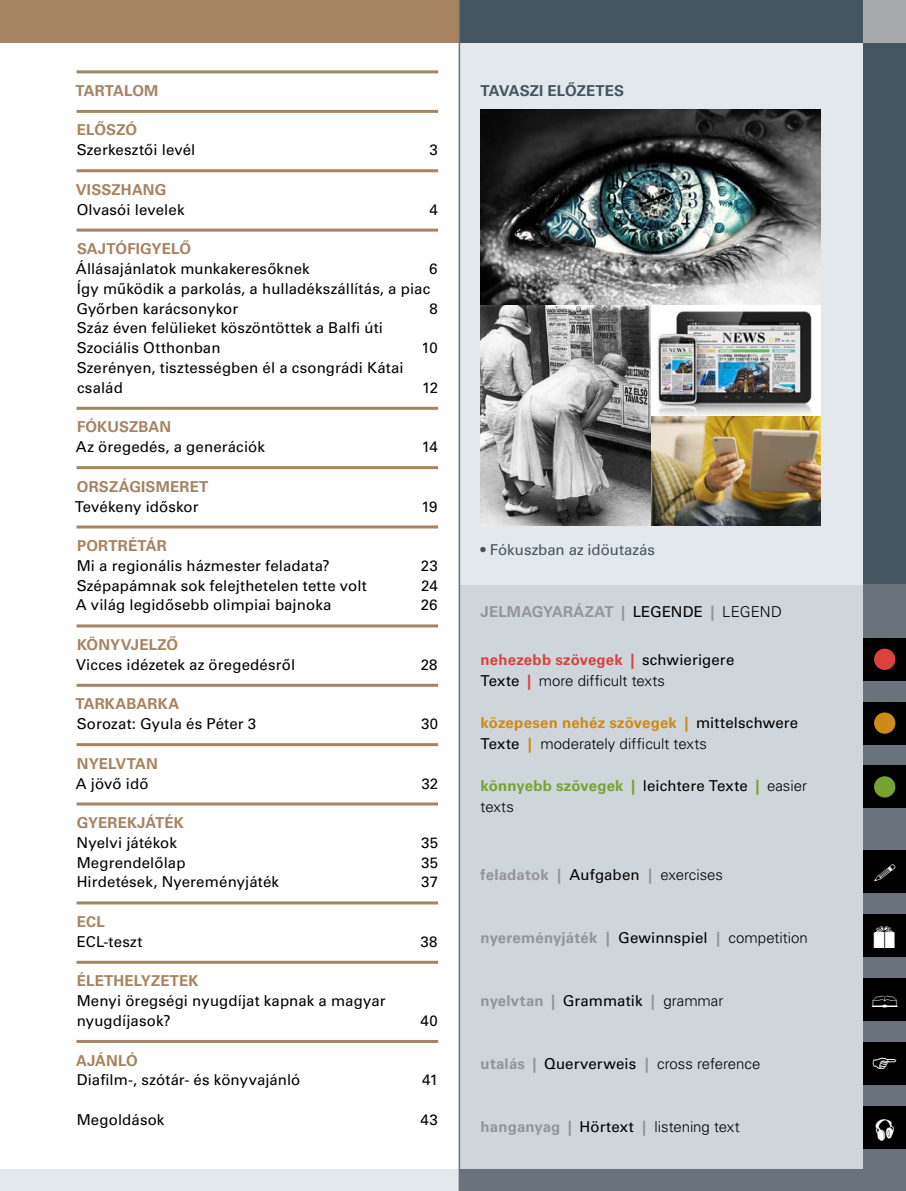
<style>
.page{position:relative;width:906px;height:1191px;background:#fff}
.page>*{position:absolute;margin:0;border:0;box-sizing:border-box;transform-origin:0 0}
.t1{font:30px "Webdings";color:#fff}
.t2{font:15px/19.8px "Univers CE";letter-spacing:.005em;color:#000}
.t3{font:700 15px "Univers CE";letter-spacing:.01em;color:#a68462}
.t4{font:700 15px "Univers CE";letter-spacing:.01em;color:#939598}
.t5{font:700 15px/21px "Univers CE";letter-spacing:.015em;color:#ce8a14}
.t6{font:300 15px "Univers CE";letter-spacing:-.005em;color:#000}
.t7{font:700 15px/21px "Univers CE";letter-spacing:.01em;color:#db4140}
.t8{font:700 15px/21px "Univers CE";letter-spacing:.01em;color:#78a22f}
.t9{font:15px "Univers CE";color:#455560}
.t10{font:700 15px "Univers CE";letter-spacing:.005em;color:#455560}
.s1{font-weight:700}
.s2{font-weight:400;color:#000}
.s3{font-weight:300;color:#000}
.s4{font-weight:700;color:#939598}
.s5{font-weight:400}
</style>
<div class="page">
<div style="left:459px;top:43px;width:404px;height:542px;background:#e3e8ec"></div>
<div style="left:459px;top:585px;width:404px;height:590px;background:#ced6dc"></div>
<div style="left:459px;top:1169px;width:447px;height:21px;background:#6a737b"></div>
<div style="left:863px;top:43px;width:43px;height:542px;background:#455560"></div>
<div style="left:459px;top:0;width:447px;height:43px;background:#455560"></div>
<div style="left:863px;top:585px;width:43px;height:605px;background:#6a737b"></div>
<hr style="left:77px;top:70px;width:361px;height:3px;background:#a68462">
<hr style="left:77px;top:110px;width:361px;height:3px;background:#a68462">
<hr style="left:77px;top:169px;width:361px;height:3px;background:#a68462">
<hr style="left:77px;top:229px;width:361px;height:3px;background:#a68462">
<hr style="left:77px;top:407px;width:361px;height:3px;background:#a68462">
<hr style="left:77px;top:466px;width:361px;height:3px;background:#a68462">
<hr style="left:77px;top:525px;width:361px;height:3px;background:#a68462">
<hr style="left:77px;top:624px;width:361px;height:3px;background:#a68462">
<hr style="left:77px;top:684px;width:361px;height:3px;background:#a68462">
<hr style="left:77px;top:743px;width:361px;height:3px;background:#a68462">
<hr style="left:77px;top:802px;width:361px;height:3px;background:#a68462">
<hr style="left:77px;top:901px;width:361px;height:3px;background:#a68462">
<hr style="left:77px;top:960px;width:361px;height:3px;background:#a68462">
<hr style="left:77px;top:1040px;width:361px;height:3px;background:#a68462">
<div style="left:863px;top:638px;width:43px;height:42px;background:#000"></div>
<div style="left:874px;top:648px;width:21px;height:22px;background:#db4140;border-radius:50%"></div>
<div style="left:863px;top:765px;width:43px;height:43px;background:#000"></div>
<div style="left:874px;top:776px;width:21px;height:21px;background:#78a22f;border-radius:50%"></div>
<div style="left:863px;top:702px;width:43px;height:42px;background:#000"></div>
<div style="left:874px;top:712px;width:21px;height:21px;background:#ce8a14;border-radius:50%"></div>
<div style="left:863px;top:850px;width:43px;height:43px;background:#000"></div>
<div style="left:863px;top:914px;width:43px;height:43px;background:#000"></div>
<div style="left:863px;top:978px;width:43px;height:42px;background:#000"></div>
<div style="left:863px;top:1042px;width:43px;height:42px;background:#000"></div>
<div style="left:0;top:1169px;width:459px;height:21px;background:#e3e8ec"></div>
<div style="left:0;top:0;width:459px;height:43px;background:#a68462"></div>
<div style="left:863px;top:0;width:43px;height:43px;background:#a7a9ac"></div>
<div style="left:863px;top:1106px;width:43px;height:42px;background:#000"></div>
<img style="left:480px;top:109px;width:341px;height:417px">
<hr style="left:458px;top:0;width:2px;height:1190px;background:#6a737b">
<img style="left:651px;top:305px;width:170px;height:110px">
<svg style="left:480px;top:305px;width:171px;height:221px"></svg>
<p class="t3" style="left:75px;top:83px;width:84px">TARTALOM</p>
<p class="t3" style="left:77px;top:123px;width:62px">ELŐSZÓ</p>
<p class="t2" style="left:77px;top:141px;width:120px">Szerkesztői levél</p>
<p class="t2" style="left:429px;top:141px;width:10px">3</p>
<p class="t3" style="left:76px;top:182px;width:92px">VISSZHANG</p>
<p class="t2" style="left:77px;top:200px;width:109px">Olvasói levelek</p>
<p class="t2" style="left:429px;top:200px;width:10px">4</p>
<p class="t3" style="left:77px;top:242px;width:115px">SAJTÓFIGYELŐ</p>
<p class="t2" style="left:76px;top:260px;width:235px">Állásajánlatok munkakeresőknek</p>
<p class="t2" style="left:76px;top:260px;width:363px;text-indent:353px">6<br>Így működik a parkolás, a hulladékszállítás, a piac<br>Győrben karácsonykor</p>
<p class="t2" style="left:429px;top:299px;width:10px">8</p>
<p class="t2" style="left:77px;top:319px;width:308px">Száz éven felülieket köszöntöttek a Balfi úti<br>Szociális Otthonban</p>
<p class="t2" style="left:77px;top:359px;width:328px">Szerényen, tisztességben él a csongrádi Kátai család</p>
<p class="t2" style="left:421px;top:339px;width:18px">10</p>
<p class="t2" style="left:422px;top:378px;width:17px">12</p>
<p class="t3" style="left:77px;top:420px;width:96px">FÓKUSZBAN</p>
<p class="t2" style="left:76px;top:438px;width:191px">Az öregedés, a generációk</p>
<p class="t2" style="left:422px;top:438px;width:18px">14</p>
<p class="t3" style="left:77px;top:479px;width:133px">ORSZÁGISMERET</p>
<p class="t2" style="left:75px;top:497px;width:125px">Tevékeny időskor</p>
<p class="t2" style="left:421px;top:497px;width:18px">19</p>
<p class="t3" style="left:77px;top:538px;width:91px">PORTRÉTÁR</p>
<p class="t2" style="left:77px;top:556px;width:254px">Mi a regionális házmester feladata?</p>
<p class="t2" style="left:421px;top:556px;width:18px">23</p>
<p class="t2" style="left:77px;top:576px;width:291px">Szépapámnak sok felejthetelen tette volt</p>
<p class="t2" style="left:421px;top:576px;width:18px">24</p>
<p class="t2" style="left:76px;top:596px;width:257px">A világ legidősebb olimpiai bajnoka</p>
<p class="t2" style="left:421px;top:596px;width:18px">26</p>
<p class="t3" style="left:77px;top:637px;width:103px">KÖNYVJELZŐ</p>
<p class="t2" style="left:76px;top:655px;width:221px">Vicces idézetek az öregedésről</p>
<p class="t2" style="left:421px;top:655px;width:18px">28</p>
<p class="t3" style="left:75px;top:697px;width:105px">TARKABARKA</p>
<p class="t2" style="left:77px;top:715px;width:181px">Sorozat: Gyula és Péter 3</p>
<p class="t2" style="left:421px;top:715px;width:19px">30</p>
<p class="t3" style="left:77px;top:756px;width:82px">NYELVTAN</p>
<p class="t2" style="left:76px;top:774px;width:74px">A jövő idő</p>
<p class="t2" style="left:421px;top:774px;width:18px">32</p>
<p class="t3" style="left:77px;top:815px;width:109px">GYEREKJÁTÉK</p>
<p class="t2" style="left:77px;top:833px;width:102px">Nyelvi játékok</p>
<p class="t2" style="left:421px;top:833px;width:18px">35</p>
<p class="t2" style="left:77px;top:853px;width:110px">Megrendelőlap</p>
<p class="t2" style="left:421px;top:853px;width:18px">35</p>
<p class="t2" style="left:77px;top:873px;width:204px">Hirdetések, Nyereményjáték</p>
<p class="t2" style="left:421px;top:873px;width:18px">37</p>
<p class="t3" style="left:77px;top:914px;width:29px">ECL</p>
<p class="t2" style="left:77px;top:932px;width:67px">ECL-teszt</p>
<p class="t2" style="left:420px;top:932px;width:19px">38</p>
<p class="t3" style="left:77px;top:974px;width:123px">ÉLETHELYZETEK</p>
<p class="t2" style="left:77px;top:991px;width:310px">Menyi öregségi nyugdíjat kapnak a magyar nyugdíjasok?</p>
<p class="t2" style="left:420px;top:1011px;width:19px">40</p>
<p class="t3" style="left:76px;top:1053px;width:63px">AJÁNLÓ</p>
<p class="t2" style="left:77px;top:1071px;width:225px">Diafilm-, szótár- és könyvajánló</p>
<p class="t2" style="left:422px;top:1071px;width:17px">41</p>
<p class="t2" style="left:77px;top:1110px;width:89px">Megoldások</p>
<p class="t2" style="left:420px;top:1110px;width:19px">43</p>
<p class="t10" style="left:480px;top:83px;width:145px">TAVASZI ELŐZETES</p>
<p class="t9" style="left:480px;top:542px;width:176px"><span class="s1">•</span> Fókuszban az idöutazás</p>
<p class="t4" style="left:480px;top:604px;width:303px">JELMAGYARÁZAT | <span class="s2">LEGENDE</span> | <span class="s3">LEGEND</span></p>
<p class="t7" style="left:480px;top:650px;width:255px">nehezebb szövegek | <span class="s2">schwierigere<br>Texte</span> | <span class="s3">more difficult texts</span></p>
<p class="t5" style="left:480px;top:713px;width:319px">közepesen nehéz szövegek | <span class="s2">mittelschwere<br>Texte</span> | <span class="s3">moderately difficult texts</span></p>
<p class="t8" style="left:480px;top:776px;width:328px">könnyebb szövegek | <span class="s2">leichtere Texte</span> | <span class="s3">easier texts</span></p>
<p class="t4" style="left:480px;top:867px;width:244px">feladatok | <span class="s2">Aufgaben</span> | <span class="s3">exercises</span></p>
<p class="t4" style="left:480px;top:930px;width:329px">nyereményjáték | <span class="s2">Gewinnspiel</span> | <span class="s3">competition</span></p>
<p class="t4" style="left:480px;top:993px;width:244px">nyelvtan | <span class="s2">Grammatik</span> | <span class="s3">grammar</span></p>
<p class="t6" style="left:480px;top:1058px;width:281px"><span class="s4">utalás |</span> <span class="s5">Querverweis</span> <span class="s4">|</span> cross reference</p>
<p class="t6" style="left:480px;top:1121px;width:261px"><span class="s4">hanganyag |</span> <span class="s5">Hörtext</span> <span class="s4">|</span> listening text</p>
<h1 class="t1" style="left:869px;top:983px;width:31px">▪</h1>
</div>
